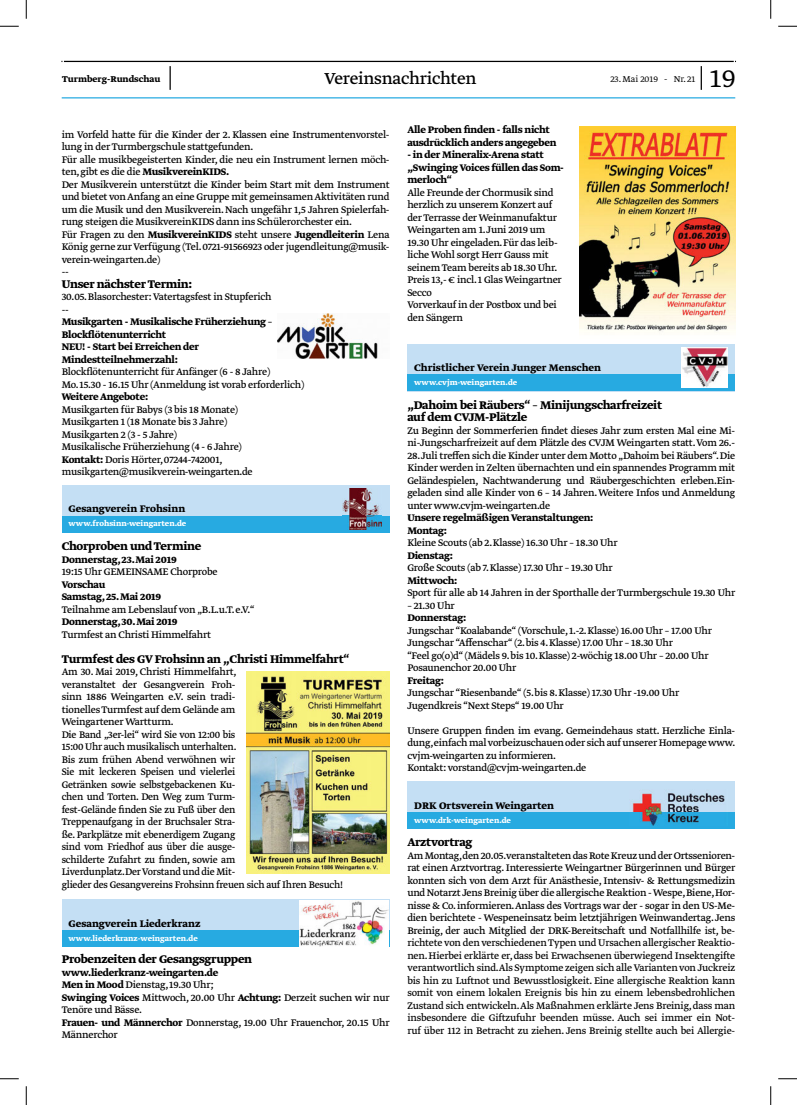
<style>
.page{position:relative;width:797px;height:1105px;background:#fff}
.page>*{position:absolute;margin:0;border:0;box-sizing:border-box;transform-origin:0 0}
.t1{font:300 30px "Greta Text Std";color:#000}
.t2{font:18.75px "Greta Text Std";letter-spacing:-.015em;color:#000}
.t3{font:700 13.12px/12.5px "Greta Text Std";letter-spacing:-.02em;color:#000}
.t4{font:11.25px/12.5px "Greta Text Std";letter-spacing:-.02em;color:#000}
.t5{font:11.25px/12.5px "Greta Text Std Regular Min";letter-spacing:-.02em;color:#000;text-align:justify}
.t6{font:700 11.25px/12.5px "Greta Text Std";letter-spacing:-.02em;color:#000}
.t7{font:700 11.25px "Greta Text Std";color:#000}
.t8{font:700 10px "Greta Text Std";color:#000}
.t9{font:300 10px "Greta Text Std";color:#000}
.t10{font:700 8.75px "Greta Text Std";color:#fff}
.s1{font-weight:700}
.s2{font-family:"Greta Text Std Regular Min"}
</style>
<div class="page">
<hr style="left:62px;top:97px;width:673px;height:1px;background:#27aae1">
<hr style="left:64px;top:61px;width:669px;height:1px;background:#000">
<hr style="left:700px;top:66px;width:2px;height:24px;background:#000">
<hr style="left:169px;top:66px;width:2px;height:24px;background:#000">
<img style="left:277px;top:314px;width:101px;height:44px">
<div style="left:62px;top:485px;width:327px;height:48px;background:#c4dff4"></div>
<div style="left:62px;top:516px;width:327px;height:17px;background:#27aae1"></div>
<img style="left:342px;top:489px;width:39px;height:40px">
<img style="left:246px;top:671px;width:143px;height:203px">
<div style="left:62px;top:899px;width:327px;height:48px;background:#c4dff4"></div>
<div style="left:62px;top:930px;width:327px;height:17px;background:#27aae1"></div>
<img style="left:299px;top:900px;width:89px;height:47px">
<img style="left:579px;top:126px;width:156px;height:207px">
<div style="left:407px;top:344px;width:328px;height:47px;background:#c4dff4"></div>
<div style="left:407px;top:375px;width:328px;height:16px;background:#27aae1"></div>
<img style="left:681px;top:347px;width:46px;height:41px">
<div style="left:407px;top:782px;width:328px;height:47px;background:#c4dff4"></div>
<div style="left:407px;top:812px;width:328px;height:17px;background:#27aae1"></div>
<img style="left:632px;top:790px;width:93px;height:36px">
<svg style="left:0;top:25px;width:19px;height:2px"></svg>
<svg style="left:778px;top:25px;width:19px;height:2px"></svg>
<svg style="left:0;top:1078px;width:19px;height:1px"></svg>
<svg style="left:778px;top:1078px;width:19px;height:1px"></svg>
<svg style="left:25px;top:0;width:2px;height:19px"></svg>
<svg style="left:25px;top:1086px;width:2px;height:19px"></svg>
<svg style="left:770px;top:0;width:1px;height:19px"></svg>
<svg style="left:770px;top:1086px;width:1px;height:19px"></svg>
<p class="t8" style="left:62px;top:73px;width:100px">Turmberg-Rundschau</p>
<h2 class="t2" style="left:324px;top:68px;width:153px">Vereinsnachrichten</h2>
<p class="t9" style="left:610px;top:73px;width:87px">23. Mai 2019 - Nr. 21</p>
<h1 class="t1" style="left:710px;top:60px;width:27px">19</h1>
<p class="t6" style="left:407px;top:124px;width:151px">Alle Proben finden - falls nicht ausdrücklich anders angegeben</p>
<p class="t6" style="left:407px;top:149px;width:158px">- in der Mineralix-Arena statt „Swinging Voices füllen das Som&shy;merloch“</p>
<p class="t4" style="left:407px;top:187px;width:156px">Alle Freunde der Chormusik sind herzlich zu unserem Konzert auf der Terrasse der Weinmanufaktur<br>Weingarten am 1. Juni 2019 um<br>19.30 Uhr eingeladen. Für das leib&shy;liche Wohl sorgt Herr Gauss mit seinem Team bereits ab 18.30 Uhr.<br>Preis 13,- € incl. 1 Glas Weingartner<br>Secco<br>Vorverkauf in der Postbox und bei den Sängern</p>
<p class="t4" style="left:62px;top:129px;width:329px">im Vorfeld hatte für die Kinder der 2. Klassen eine Instrumentenvorstel&shy;lung in der Turmbergschule stattgefunden.<br>Für alle musikbegeisterten Kinder, die neu ein Instrument lernen möch&shy;ten, gibt es die die <span class="s1">MusikvereinKIDS.<br></span>Der Musikverein unterstützt die Kinder beim Start mit dem Instrument und bietet von Anfang an eine Gruppe mit gemeinsamen Aktivitäten rund um die Musik und den Musikverein. Nach ungefähr 1,5 Jahren Spielerfah&shy;rung steigen die MusikvereinKIDS dann ins Schülerorchester ein.<br>Für Fragen zu den <span class="s1">MusikvereinKIDS</span> steht unsere <span class="s1">Jugendleiterin</span> Lena König gerne zur Verfügung (Tel. 0721-91566923 oder jugendleitung@musik&shy;verein-weingarten.de)<br>--</p>
<p class="t3" style="left:62px;top:278px;width:132px">Unser nächster Termin:</p>
<p class="t4" style="left:62px;top:291px;width:211px">30.05. Blasorchester: Vatertagsfest in Stupferich --</p>
<p class="t6" style="left:62px;top:316px;width:212px">Musikgarten - Musikalische Früherziehung –<br>Blockflötenunterricht<br>NEU! - Start bei Erreichen der<br>Mindestteilnehmerzahl:</p>
<p class="t4" style="left:62px;top:366px;width:244px">Blockflötenunterricht für Anfänger (6 - 8 Jahre)<br>Mo. 15.30 - 16.15 Uhr (Anmeldung ist vorab erforderlich)</p>
<p class="t6" style="left:62px;top:391px;width:88px">Weitere Angebote:</p>
<p class="t4" style="left:62px;top:404px;width:192px">Musikgarten für Babys (3 bis 18 Monate)<br>Musikgarten 1 (18 Monate bis 3 Jahre)<br>Musikgarten 2 (3 - 5 Jahre)<br>Musikalische Früherziehung (4 - 6 Jahre)<br><span class="s1">Kontakt:</span> Doris Hörter, 07244-742001, musikgarten@musikverein-weingarten.de</p>
<p class="t7" style="left:414px;top:361px;width:188px">Christlicher Verein Junger Menschen</p>
<p class="t10" style="left:414px;top:377px;width:105px">www.cvjm-weingarten.de</p>
<p class="t3" style="left:407px;top:399px;width:256px">„Dahoim bei Räubers“ – Minijungscharfreizeit auf dem CVJM-Plätzle</p>
<p class="t4" style="left:407px;top:424px;width:329px">Zu Beginn der Sommerferien findet dieses Jahr zum ersten Mal eine Mi&shy;ni-Jungscharfreizeit auf dem Plätzle des CVJM Weingarten statt. Vom 26.-</p>
<p class="t4" style="left:407px;top:449px;width:329px;text-align:justify">28. Juli treffen sich die Kinder unter dem Motto „Dahoim bei Räubers“. Die Kinder werden in Zelten übernachten und ein spannendes Programm mit Geländespielen, Nachtwanderung und Räubergeschichten erleben.Ein&shy;geladen sind alle Kinder von 6 – 14 Jahren. Weitere Infos und Anmeldung unter www.cvjm-weingarten.de</p>
<p class="t6" style="left:407px;top:512px;width:187px">Unsere regelmäßigen Veranstaltungen:<br>Montag:</p>
<p class="t4" style="left:407px;top:537px;width:212px">Kleine Scouts (ab 2. Klasse) 16.30 Uhr – 18.30 Uhr</p>
<p class="t6" style="left:407px;top:549px;width:47px">Dienstag:</p>
<p class="t4" style="left:407px;top:562px;width:207px">Große Scouts (ab 7. Klasse) 17.30 Uhr – 19.30 Uhr</p>
<p class="t6" style="left:407px;top:574px;width:52px">Mittwoch:</p>
<p class="t4" style="left:407px;top:587px;width:329px">Sport für alle ab 14 Jahren in der Sporthalle der Turmbergschule 19.30 Uhr</p>
<p class="t4" style="left:407px;top:599px;width:49px">– 21.30 Uhr</p>
<p class="t6" style="left:407px;top:612px;width:60px">Donnerstag:</p>
<p class="t4" style="left:407px;top:624px;width:306px">Jungschar “Koalabande“ (Vorschule, 1.-2. Klasse) 16.00 Uhr – 17.00 Uhr Jungschar “Affenschar“ (2. bis 4. Klasse) 17.00 Uhr – 18.30 Uhr<br>“Feel go(o)d“ (Mädels 9. bis 10. Klasse) 2-wöchig 18.00 Uhr – 20.00 Uhr Posaunenchor 20.00 Uhr</p>
<p class="t6" style="left:407px;top:674px;width:38px">Freitag:</p>
<p class="t4" style="left:407px;top:687px;width:273px">Jungschar “Riesenbande“ (5. bis 8. Klasse) 17.30 Uhr -19.00 Uhr<br>Jugendkreis “Next Steps“ 19.00 Uhr</p>
<p class="t4" style="left:407px;top:724px;width:329px">Unsere Gruppen finden im evang. Gemeindehaus statt. Herzliche Einla&shy;dung,einfach mal vorbeizuschauen oder sich auf unserer Homepage www. cvjm-weingarten zu informieren.<br>Kontakt: vorstand@cvjm-weingarten.de</p>
<p class="t7" style="left:69px;top:502px;width:118px">Gesangverein Frohsinn</p>
<p class="t10" style="left:69px;top:519px;width:119px">www.frohsinn-weingarten.de</p>
<p class="t3" style="left:62px;top:541px;width:141px">Chorproben und Termine</p>
<p class="t6" style="left:62px;top:554px;width:116px">Donnerstag, 23. Mai 2019</p>
<p class="t4" style="left:62px;top:566px;width:157px">19:15 Uhr GEMEINSAME Chorprobe</p>
<p class="t6" style="left:62px;top:579px;width:101px">Vorschau<br>Samstag, 25. Mai 2019</p>
<p class="t4" style="left:62px;top:604px;width:194px">Teilnahme am Lebenslauf von „B.L.u.T. e.V.“</p>
<p class="t6" style="left:62px;top:616px;width:117px">Donnerstag, 30. Mai 2019</p>
<p class="t4" style="left:62px;top:629px;width:151px">Turmfest an Christi Himmelfahrt</p>
<p class="t3" style="left:62px;top:653px;width:289px">Turmfest des GV Frohsinn an „Christi Himmelfahrt“</p>
<p class="t4" style="left:62px;top:666px;width:283px">Am 30. Mai 2019, Christi Himmelfahrt,<br>veranstaltet der Gesangverein Froh-<br>sinn 1886 Weingarten e.V. sein tradi-<br>tionelles Turmfest auf dem Gelände am<br>Weingartener Wartturm.<br>Die Band „3er-lei“ wird Sie von 12:00 bis<br>15:00 Uhr auch musikalisch unterhalten.<br>Bis zum frühen Abend verwöhnen wir<br>Sie mit leckeren Speisen und vielerlei<br>Getränken sowie selbstgebackenen Ku-<br>chen und Torten. Den Weg zum Turm-<br>fest-Gelände finden Sie zu Fuß über den<br>Treppenaufgang in der Bruchsaler Stra-<br>ße. Parkplätze mit ebenerdigem Zugang<br>sind vom Friedhof aus über die ausge-<br>schilderte Zufahrt zu finden, sowie am<br>Liverdunplatz.Der Vorstand und die Mit-<br>glieder des Gesangvereins Frohsinn freuen sich auf Ihren Besuch!</p>
<p class="t7" style="left:414px;top:799px;width:141px">DRK Ortsverein Weingarten</p>
<p class="t10" style="left:414px;top:815px;width:98px">www.drk-weingarten.de</p>
<p class="t3" style="left:407px;top:836px;width:67px">Arztvortrag</p>
<p class="t4" style="left:407px;top:849px;width:329px;text-align:justify">Am Montag,den 20.05.veranstalteten das Rote Kreuz und der Ortssenioren&shy;rat einen Arztvortrag. Interessierte Weingartner Bürgerinnen und Bürger konnten sich von dem Arzt für Anästhesie, Intensiv- &amp; Rettungsmedizin und Notarzt Jens Breinig über die allergische Reaktion - Wespe,Biene,Hor&shy;nisse &amp; Co. informieren.Anlass des Vortrags war der - sogar in den US-Me&shy;dien berichtete - Wespeneinsatz beim letztjährigen Weinwandertag. Jens Breinig, der auch Mitglied der DRK-Bereitschaft und <span class="s2">Notfallhilfe ist, be-</span></p>
<p class="t5" style="left:407px;top:937px;width:329px">richtete von den verschiedenen Typen und Ursachen allergischer Reaktio&shy;nen. Hierbei erklärte er, dass bei Erwachsenen überwiegend Insektengifte verantwortlich sind.Als Symptome zeigen sich alle Varianten von Juckreiz bis hin zu Luftnot und Bewusstlosigkeit. Eine allergische Reaktion kann somit von einem lokalen Ereignis bis hin zu einem lebensbedrohlichen Zustand sich entwickeln.Als Maßnahmen erklärte Jens Breinig, dass man insbesondere die Giftzufuhr beenden müsse. Auch sei immer ein Not&shy;ruf über 112 in Betracht zu ziehen. Jens Breinig stellte auch bei Allergie-</p>
<p class="t7" style="left:69px;top:917px;width:133px">Gesangverein Liederkranz</p>
<p class="t10" style="left:69px;top:933px;width:131px">www.liederkranz-weingarten.de</p>
<p class="t3" style="left:62px;top:953px;width:192px">Probenzeiten der Gesangsgruppen</p>
<p class="t4" style="left:62px;top:966px;width:329px"><span class="s1">www.liederkranz-weingarten.de<br>Men in Mood</span> Dienstag, 19.30 Uhr;<br><span class="s1">Swinging Voices</span> Mittwoch, 20.00 Uhr <span class="s1">Achtung:</span> Derzeit suchen wir nur Tenöre und Bässe.<br><span class="s1">Frauen- und Männerchor</span> Donnerstag, 19.00 Uhr Frauenchor, 20.15 Uhr Männerchor</p>
</div>
